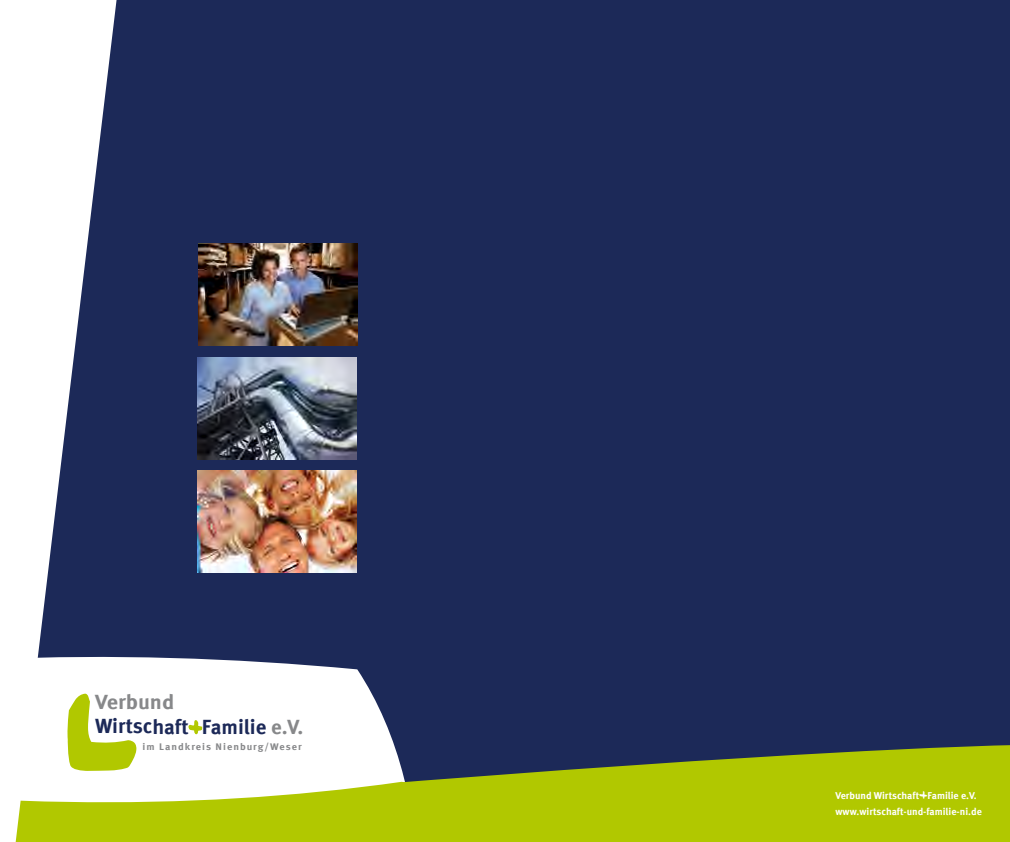
<style>
.page{position:relative;width:1010px;height:842px;background:#fff}
.page>*{position:absolute;margin:0;border:0;box-sizing:border-box;transform-origin:0 0}
.t1{font:700 20.6px/24.8px "Meta Offc";color:#1c2958}
.t2{font:700 10px "Meta Offc";color:#fff}
.t3{font:700 9.6px "Meta Offc";letter-spacing:.1em;color:#87888a;scale:1.06 1}
.s1{color:#87888a}
.s2{font-family:"Erwin Plain";font-weight:400;color:#b1c800}
.s3{font-family:"Erwin Plain";font-weight:400;font-size:13px}
</style>
<div class="page">
<svg style="left:116px;top:646px;width:315px;height:61px"></svg>
<div style="left:0;top:0;width:1009px;height:646px;background:#1c2958"></div>
<div style="left:431px;top:103px;width:578px;height:739px;background:#1c2958"></div>
<img style="left:198px;top:244px;width:159px;height:102px">
<img style="left:197px;top:357px;width:159px;height:102px">
<img style="left:197px;top:471px;width:159px;height:102px">
<svg style="left:116px;top:707px;width:315px;height:135px"></svg>
<svg style="left:400px;top:725px;width:609px;height:117px;fill:#b1c800"></svg>
<svg style="left:187px;top:719px;width:16px;height:16px"></svg>
<svg style="left:116px;top:694px;width:21px;height:77px"></svg>
<svg style="left:0;top:0;width:116px;height:842px;fill:#fff"></svg>
<p class="t1" style="left:95px;top:690px;width:210px"><span class="s1">Verbund<br></span>Wirtschaft<span class="s2">+</span>Familie <span class="s1">e.V.</span></p>
<p class="t3" style="left:143px;top:741px;width:152px">im Landkreis Nienburg/Weser</p>
<p class="t2" style="left:835px;top:789px;width:143px">Verbund Wirtschaft<span class="s3">+</span>Familie e.V.</p>
<p class="t2" style="left:835px;top:805px;width:148px">www.wirtschaft-und-familie-ni.de</p>
</div>
